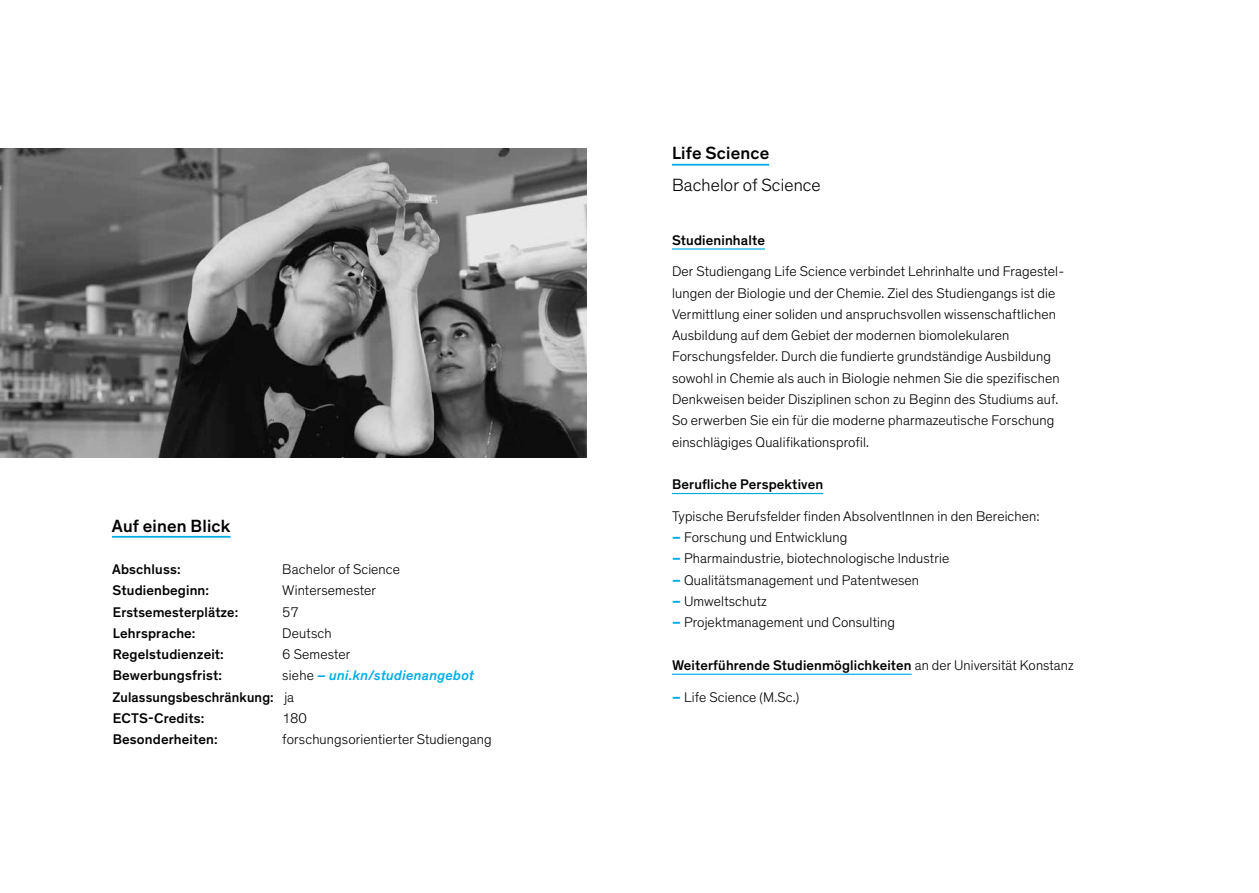
<style>
.page{position:relative;width:1259px;height:893px;background:#fff}
.page>*{position:absolute;margin:0;border:0;box-sizing:border-box;transform-origin:0 0}
.t1{font:500 18px "Theinhardt";letter-spacing:.01em;color:#000}
.t2{font:300 18px "Theinhardt";letter-spacing:.01em;color:#000}
.t3{font:300 14.25px/21.3px "Theinhardt";letter-spacing:.01em;color:#000}
.t4{font:500 14.25px/21.3px "Theinhardt";letter-spacing:.01em;color:#000}
.s1{font-weight:300}
.s2{font-style:italic;color:#00ace8}
.s3{font-weight:700;color:#00ace8}
</style>
<div class="page">
<hr style="left:672px;top:248px;width:93px;height:2px;background:#00ace8">
<hr style="left:672px;top:493px;width:151px;height:1px;background:#00ace8">
<hr style="left:672px;top:674px;width:239px;height:1px;background:#00ace8">
<hr style="left:672px;top:164px;width:97px;height:2px;background:#00ace8">
<img style="left:0;top:149px;width:587px;height:308px">
<hr style="left:112px;top:536px;width:118px;height:2px;background:#00ace8">
<p class="t1" style="left:112px;top:515px;width:120px">Auf einen Blick</p>
<p class="t4" style="left:112px;top:559px;width:70px">Abschluss:</p>
<p class="t3" style="left:282px;top:559px;width:119px">Bachelor of Science</p>
<p class="t4" style="left:113px;top:580px;width:98px">Studienbeginn:</p>
<p class="t3" style="left:282px;top:580px;width:95px">Wintersemester</p>
<p class="t4" style="left:113px;top:601px;width:127px">Erstsemesterplätze:</p>
<p class="t3" style="left:282px;top:601px;width:18px">57</p>
<p class="t4" style="left:113px;top:623px;width:84px">Lehrsprache:</p>
<p class="t3" style="left:282px;top:623px;width:51px">Deutsch</p>
<p class="t4" style="left:113px;top:644px;width:113px">Regelstudienzeit:</p>
<p class="t3" style="left:282px;top:644px;width:70px">6 Semester</p>
<p class="t4" style="left:113px;top:665px;width:111px">Bewerbungsfrist:</p>
<p class="t4" style="left:112px;top:665px;width:363px;text-indent:170px"><span class="s1">siehe</span> <span class="s2">– uni.kn/studienangebot<br></span>Zulassungsbeschränkung: <span class="s1">ja<br></span>ECTS-Credits:</p>
<p class="t3" style="left:282px;top:708px;width:26px">180</p>
<p class="t4" style="left:113px;top:729px;width:106px">Besonderheiten:</p>
<p class="t3" style="left:282px;top:729px;width:211px">forschungsorientierter Studiengang</p>
<p class="t1" style="left:672px;top:143px;width:99px">Life Science</p>
<p class="t2" style="left:672px;top:175px;width:150px">Bachelor of Science</p>
<p class="t4" style="left:672px;top:229px;width:94px">Studieninhalte</p>
<p class="t3" style="left:672px;top:261px;width:394px">Der Studiengang Life Science verbindet Lehrinhalte und Fragestel&shy;lungen der Biologie und der Chemie. Ziel des Studiengangs ist die Vermittlung einer soliden und anspruchsvollen wissenschaftlichen Ausbildung auf dem Gebiet der modernen biomolekularen Forschungsfelder. Durch die fundierte grundständige Ausbildung sowohl in Chemie als auch in Biologie nehmen Sie die spezifischen Denkweisen beider Disziplinen schon zu Beginn des Studiums auf.<br>So erwerben Sie ein für die moderne pharmazeutische Forschung einschlägiges Qualifikationsprofil.</p>
<p class="t4" style="left:672px;top:474px;width:153px">Berufliche Perspektiven</p>
<p class="t3" style="left:672px;top:506px;width:369px">Typische Berufsfelder finden AbsolventInnen in den Bereichen:</p>
<p class="t3" style="left:672px;top:527px;width:177px"><span class="s3">–</span> Forschung und Entwicklung</p>
<p class="t3" style="left:672px;top:548px;width:279px"><span class="s3">–</span> Pharmaindustrie, biotechnologische Industrie</p>
<p class="t3" style="left:672px;top:569px;width:248px"><span class="s3">–</span> Qualitätsmanagement und Patentwesen</p>
<p class="t3" style="left:672px;top:591px;width:97px"><span class="s3">–</span> Umweltschutz</p>
<p class="t3" style="left:672px;top:612px;width:224px"><span class="s3">–</span> Projektmanagement und Consulting</p>
<p class="t4" style="left:672px;top:654px;width:403px">Weiterführende Studienmöglichkeiten <span class="s1">an der Universität Konstanz</span></p>
<p class="t3" style="left:672px;top:686px;width:129px"><span class="s3">–</span> Life Science (M.Sc.)</p>
</div>
